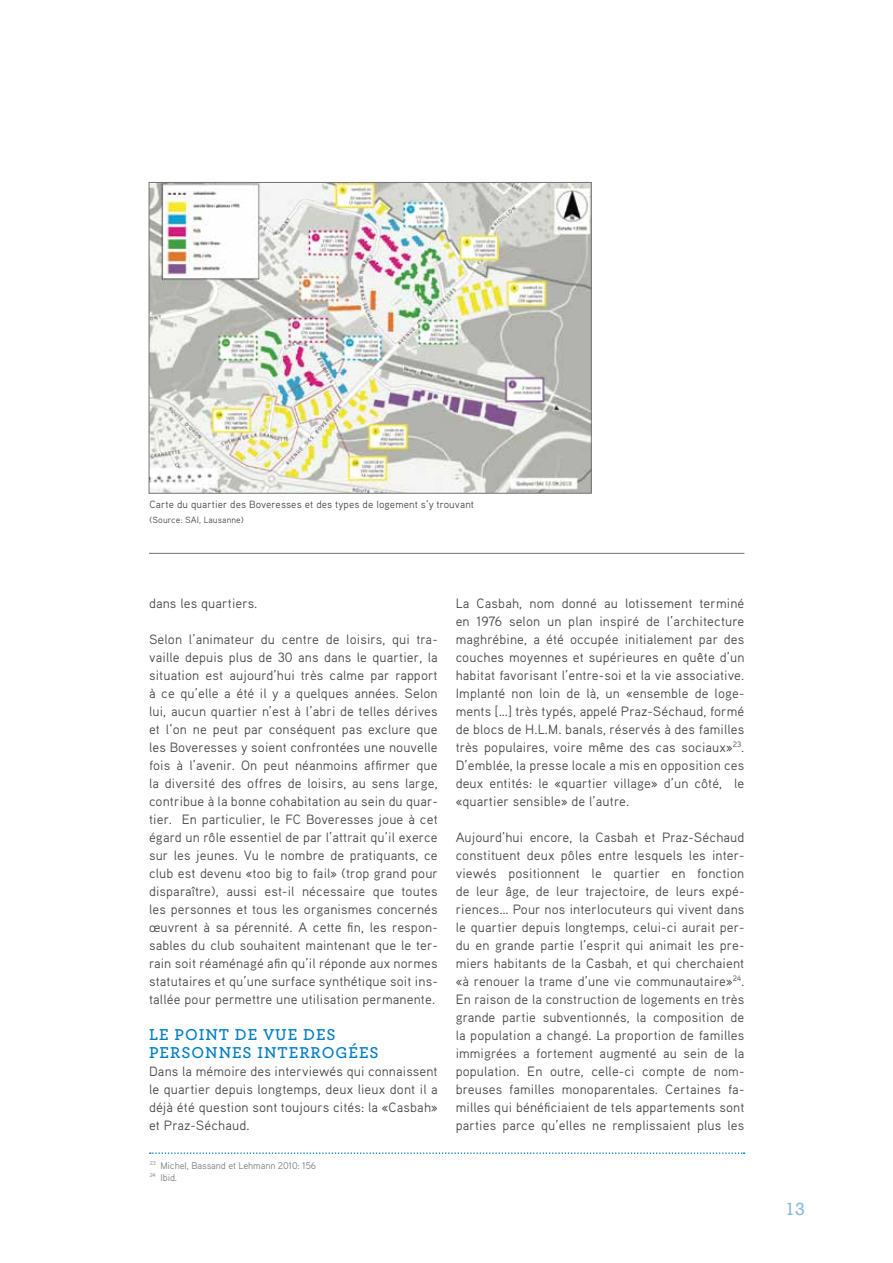
<style>
.page{position:relative;width:893px;height:1263px;background:#fff}
.page>*{position:absolute;margin:0;border:0;box-sizing:border-box;transform-origin:0 0}
.t1{font:18px "Rockwell";color:#89bae0}
.t2{font:600 16.5px/18px "Archer";letter-spacing:.06em;color:#007dc4}
.t3{font:13.5px/18px "Aaux Pro";letter-spacing:.01em;color:#4b4b4d;text-align:justify}
.t4{font:10.5px "Aaux Pro";letter-spacing:.01em;color:#4b4b4d}
.t5{font:9.75px/12px "Aaux Pro";letter-spacing:-.01em;color:#7e7f81}
.t6{font:9px "Aaux Pro";letter-spacing:.01em;color:#4b4b4d}
</style>
<div class="page">
<img style="left:151px;top:184px;width:438px;height:307px">
<div style="left:149px;top:182px;width:442px;height:311px;border:1px solid #707172"></div>
<hr style="left:149px;top:553px;width:595px;height:1px;background:#707172">
<svg style="left:150px;top:1152px;width:595px;height:2px"></svg>
<p class="t4" style="left:149px;top:497px;width:326px">Carte du quartier des Boveresses et des types de logement s’y trouvant</p>
<p class="t6" style="left:149px;top:514px;width:96px">(Source: SAI, Lausanne)</p>
<p class="t3" style="left:149px;top:594px;width:110px">dans les quartiers.</p>
<p class="t3" style="left:149px;top:630px;width:290px">Selon l’animateur du centre de loisirs, qui tra&shy;vaille depuis plus de 30 ans dans le quartier, la situation est aujourd’hui très calme par rapport à ce qu’elle a été il y a quelques années. Selon lui, aucun quartier n’est à l’abri de telles dérives et l’on ne peut par conséquent pas exclure que les Boveresses y soient confrontées une nouvelle fois à l’avenir. On peut néanmoins affirmer que la diversité des offres de loisirs, au sens large, contribue à la bonne cohabitation au sein du quar&shy;tier. En particulier, le FC Boveresses joue à cet égard un rôle essentiel de par l’attrait qu’il exerce sur les jeunes. Vu le nombre de pratiquants, ce club est devenu «too big to fail» (trop grand pour disparaître), aussi est-il nécessaire que toutes les personnes et tous les organismes concernés œuvrent à sa pérennité. A cette fin, les respon&shy;sables du club souhaitent maintenant que le ter&shy;rain soit réaménagé afin qu’il réponde aux normes statutaires et qu’une surface synthétique soit ins&shy;tallée pour permettre une utilisation permanente.</p>
<p class="t2" style="left:149px;top:1024px;width:231px">LE POINT DE VUE DES<br>PERSONNES INTERROGÉES</p>
<p class="t3" style="left:149px;top:1062px;width:290px">Dans la mémoire des interviewés qui connaissent le quartier depuis longtemps, deux lieux dont il a déjà été question sont toujours cités: la «Casbah» et Praz-Séchaud.</p>
<p class="t5" style="left:150px;top:1159px;width:168px"><sup>23</sup> Michel, Bassand et Lehmann 2010: 156<br><sup>24</sup> Ibid.</p>
<p class="t3" style="left:456px;top:594px;width:290px">La Casbah, nom donné au lotissement terminé en 1976 selon un plan inspiré de l’architecture maghrébine, a été occupée initialement par des couches moyennes et supérieures en quête d’un habitat favorisant l’entre-soi et la vie associative.<br>Implanté non loin de là, un «ensemble de loge&shy;ments […] très typés, appelé Praz-Séchaud, formé de blocs de H.L.M. banals, réservés à des familles très populaires, voire même des cas sociaux»<sup>23</sup>.<br>D’emblée, la presse locale a mis en opposition ces deux entités: le «quartier village» d’un côté, le «quartier sensible» de l’autre.</p>
<p class="t3" style="left:456px;top:828px;width:290px">Aujourd’hui encore, la Casbah et Praz-Séchaud constituent deux pôles entre lesquels les inter&shy;viewés positionnent le quartier en fonction de leur âge, de leur trajectoire, de leurs expé&shy;riences… Pour nos interlocuteurs qui vivent dans le quartier depuis longtemps, celui-ci aurait per&shy;du en grande partie l’esprit qui animait les pre&shy;miers habitants de la Casbah, et qui cherchaient «à renouer la trame d’une vie communautaire»<sup>24</sup>.<br>En raison de la construction de logements en très grande partie subventionnés, la composition de la population a changé. La proportion de familles immigrées a fortement augmenté au sein de la population. En outre, celle-ci compte de nom&shy;breuses familles monoparentales. Certaines fa&shy;milles qui bénéficiaient de tels appartements sont parties parce qu’elles ne remplissaient plus les</p>
<h1 class="t1" style="left:785px;top:1199px;width:21px">13</h1>
</div>
